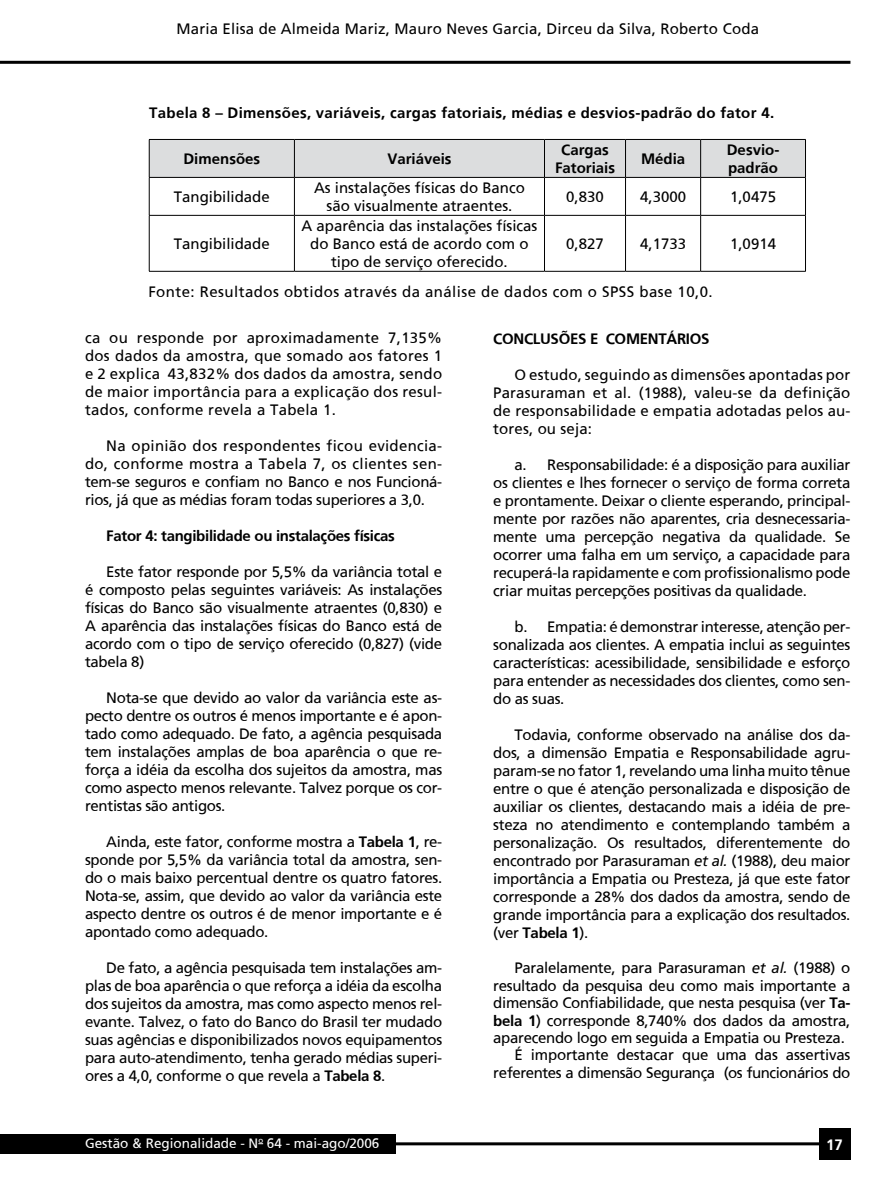
<style>
.page{position:relative;width:893px;height:1191px;background:#fff}
.page>*{position:absolute;margin:0;border:0;box-sizing:border-box;transform-origin:0 0}
.t1{font:15px/18px "Frutiger";letter-spacing:-.02em;color:#000;text-align:justify}
.t2{font:15px/18px "Frutiger";color:#000;text-align:center}
.t3{font:700 15px "Frutiger";letter-spacing:.02em;color:#000}
.t4{font:700 15px/18px "Frutiger";color:#000;text-align:center}
.t5{font:15px "Frutiger";letter-spacing:.01em;color:#000}
.t6{font:15px "Frutiger";letter-spacing:.03em;color:#000}
.t7{font:700 15px "Frutiger";letter-spacing:-.02em;color:#000}
.t8{font:700 15px "Frutiger";color:#fff}
.t9{font:13.5px "Frutiger";color:#fff}
.s1{font-weight:700}
.s2{font-style:italic}
</style>
<div class="page">
<hr style="left:0;top:1142px;width:822px;height:3px;background:#000">
<hr style="left:0;top:61px;width:850px;height:3px;background:#000">
<div style="left:0;top:1134px;width:395px;height:19px;background:#000"></div>
<div style="left:819px;top:1127px;width:31px;height:32px;background:#000"></div>
<div style="left:150px;top:140px;width:655px;height:37px;background:#dcddde"></div>
<hr style="left:149px;top:139px;width:145px;height:1px;background:#000">
<hr style="left:149px;top:140px;width:1px;height:37px;background:#000">
<hr style="left:294px;top:139px;width:250px;height:1px;background:#000">
<hr style="left:294px;top:140px;width:1px;height:37px;background:#000">
<hr style="left:544px;top:139px;width:81px;height:1px;background:#000">
<hr style="left:544px;top:140px;width:1px;height:37px;background:#000">
<hr style="left:625px;top:139px;width:76px;height:1px;background:#000">
<hr style="left:625px;top:140px;width:1px;height:37px;background:#000">
<hr style="left:701px;top:139px;width:105px;height:1px;background:#000">
<hr style="left:700px;top:140px;width:1px;height:37px;background:#000">
<hr style="left:805px;top:140px;width:1px;height:37px;background:#000">
<hr style="left:149px;top:177px;width:145px;height:1px;background:#000">
<hr style="left:149px;top:178px;width:1px;height:37px;background:#000">
<hr style="left:294px;top:177px;width:250px;height:1px;background:#000">
<hr style="left:294px;top:178px;width:1px;height:37px;background:#000">
<hr style="left:544px;top:177px;width:81px;height:1px;background:#000">
<hr style="left:544px;top:178px;width:1px;height:37px;background:#000">
<hr style="left:625px;top:177px;width:76px;height:1px;background:#000">
<hr style="left:625px;top:178px;width:1px;height:37px;background:#000">
<hr style="left:701px;top:177px;width:105px;height:1px;background:#000">
<hr style="left:700px;top:178px;width:1px;height:37px;background:#000">
<hr style="left:805px;top:178px;width:1px;height:37px;background:#000">
<hr style="left:149px;top:215px;width:145px;height:1px;background:#000">
<hr style="left:149px;top:216px;width:1px;height:55px;background:#000">
<hr style="left:294px;top:215px;width:250px;height:1px;background:#000">
<hr style="left:294px;top:216px;width:1px;height:55px;background:#000">
<hr style="left:544px;top:215px;width:81px;height:1px;background:#000">
<hr style="left:544px;top:216px;width:1px;height:55px;background:#000">
<hr style="left:625px;top:215px;width:76px;height:1px;background:#000">
<hr style="left:625px;top:216px;width:1px;height:55px;background:#000">
<hr style="left:701px;top:215px;width:105px;height:1px;background:#000">
<hr style="left:700px;top:216px;width:1px;height:55px;background:#000">
<hr style="left:805px;top:216px;width:1px;height:55px;background:#000">
<hr style="left:149px;top:271px;width:145px;height:1px;background:#000">
<hr style="left:294px;top:271px;width:250px;height:1px;background:#000">
<hr style="left:544px;top:271px;width:81px;height:1px;background:#000">
<hr style="left:625px;top:271px;width:76px;height:1px;background:#000">
<hr style="left:701px;top:271px;width:105px;height:1px;background:#000">
<p class="t5" style="left:176px;top:20px;width:584px">Maria Elisa de Almeida Mariz, Mauro Neves Garcia, Dirceu da Silva, Roberto Coda</p>
<p class="t3" style="left:149px;top:104px;width:626px">Tabela 8 – Dimensões, variáveis, cargas fatoriais, médias e desvios-padrão do fator 4.</p>
<p class="t4" style="left:183px;top:150px;width:78px">Dimensões</p>
<p class="t4" style="left:387px;top:150px;width:66px">Variáveis</p>
<p class="t4" style="left:555px;top:141px;width:62px">Cargas<br>Fatoriais</p>
<p class="t4" style="left:641px;top:150px;width:46px">Média</p>
<p class="t4" style="left:727px;top:141px;width:54px;text-align:left">Desvio&shy;padrão</p>
<p class="t2" style="left:174px;top:188px;width:97px">Tangibilidade</p>
<p class="t2" style="left:314px;top:179px;width:212px">As instalações físicas do Banco são visualmente atraentes.</p>
<p class="t1" style="left:566px;top:188px;width:39px">0,830</p>
<p class="t1" style="left:640px;top:188px;width:47px">4,3000</p>
<p class="t1" style="left:730px;top:188px;width:47px">1,0475</p>
<p class="t2" style="left:174px;top:235px;width:97px">Tangibilidade</p>
<p class="t2" style="left:301px;top:217px;width:237px">A aparência das instalações físicas do Banco está de acordo com o tipo de serviço oferecido.</p>
<p class="t1" style="left:566px;top:235px;width:39px">0,827</p>
<p class="t1" style="left:640px;top:235px;width:47px">4,1733</p>
<p class="t1" style="left:730px;top:235px;width:47px">1,0914</p>
<p class="t6" style="left:148px;top:283px;width:566px">Fonte: Resultados obtidos através da análise de dados com o SPSS base 10,0.</p>
<p class="t1" style="left:85px;top:329px;width:359px">ca ou responde por aproximadamente 7,135% dos dados da amostra, que somado aos fatores 1 e 2 explica 43,832% dos dados da amostra, sendo de maior importância para a explicação dos resul&shy;tados, conforme revela a Tabela 1.</p>
<p class="t1" style="left:85px;top:437px;width:359px;text-indent:21px">Na opinião dos respondentes ficou evidencia&shy;do, conforme mostra a Tabela 7, os clientes sen&shy;tem-se seguros e confiam no Banco e nos Funcioná&shy;rios, já que as médias foram todas superiores a 3,0.</p>
<p class="t7" style="left:106px;top:527px;width:290px">Fator 4: tangibilidade ou instalações físicas</p>
<p class="t1" style="left:85px;top:563px;width:359px;text-indent:21px">Este fator responde por 5,5% da variância total e é composto pelas seguintes variáveis: As instalações físicas do Banco são visualmente atraentes (0,830) e A aparência das instalações físicas do Banco está de acordo com o tipo de serviço oferecido (0,827) (vide tabela 8)</p>
<p class="t1" style="left:85px;top:689px;width:359px;text-indent:21px">Nota-se que devido ao valor da variância este as&shy;pecto dentre os outros é menos importante e é apon&shy;tado como adequado. De fato, a agência pesquisada tem instalações amplas de boa aparência o que re&shy;força a idéia da escolha dos sujeitos da amostra, mas como aspecto menos relevante. Talvez porque os cor&shy;rentistas são antigos.</p>
<p class="t1" style="left:85px;top:833px;width:359px;text-indent:21px">Ainda, este fator, conforme mostra a <span class="s1">Tabela 1</span>, re&shy;sponde por 5,5% da variância total da amostra, sen&shy;do o mais baixo percentual dentre os quatro fatores.<br>Nota-se, assim, que devido ao valor da variância este aspecto dentre os outros é de menor importante e é apontado como adequado.</p>
<p class="t1" style="left:85px;top:959px;width:359px;text-indent:21px">De fato, a agência pesquisada tem instalações am&shy;plas de boa aparência o que reforça a idéia da escolha dos sujeitos da amostra, mas como aspecto menos rel&shy;evante. Talvez, o fato do Banco do Brasil ter mudado suas agências e disponibilizados novos equipamentos para auto-atendimento, tenha gerado médias superi&shy;ores a 4,0, conforme o que revela a <span class="s1">Tabela 8</span>.</p>
<p class="t4" style="left:493px;top:330px;width:20px">Conc</p>
<p class="t4" style="left:533px;top:330px;width:93px">lusões e Coment</p>
<p class="t4" style="left:666px;top:330px;width:20px">ários</p>
<p class="t1" style="left:493px;top:366px;width:359px;text-indent:21px">O estudo, seguindo as dimensões apontadas por Parasuraman et al. (1988), valeu-se da definição de responsabilidade e empatia adotadas pelos au&shy;tores, ou seja:</p>
<p class="t1" style="left:493px;top:456px;width:359px;text-indent:21px">a. Responsabilidade: é a disposição para auxiliar os clientes e lhes fornecer o serviço de forma correta e prontamente. Deixar o cliente esperando, principal&shy;mente por razões não aparentes, cria desnecessaria&shy;mente uma percepção negativa da qualidade. Se ocorrer uma falha em um serviço, a capacidade para recuperá-la rapidamente e com profissionalismo pode criar muitas percepções positivas da qualidade.</p>
<p class="t1" style="left:493px;top:618px;width:359px;text-indent:21px">b. Empatia: é demonstrar interesse, atenção per&shy;sonalizada aos clientes. A empatia inclui as seguintes características: acessibilidade, sensibilidade e esforço para entender as necessidades dos clientes, como sen&shy;do as suas.</p>
<p class="t1" style="left:493px;top:726px;width:359px;text-indent:21px">Todavia, conforme observado na análise dos da&shy;dos, a dimensão Empatia e Responsabilidade agru&shy;param-se no fator 1, revelando uma linha muito tênue entre o que é atenção personalizada e disposição de auxiliar os clientes, destacando mais a idéia de pre&shy;steza no atendimento e contemplando também a personalização. Os resultados, diferentemente do encontrado por Parasuraman <span class="s2">et al.</span> (1988), deu maior importância a Empatia ou Presteza, já que este fator corresponde a 28% dos dados da amostra, sendo de grande importância para a explicação dos resultados. (ver <span class="s1">Tabela 1</span>).</p>
<p class="t1" style="left:514px;top:959px;width:337px">Paralelamente, para Parasuraman <span class="s2">et al.</span> (1988) o</p>
<p class="t1" style="left:493px;top:976px;width:359px">resultado da pesquisa deu como mais importante a</p>
<p class="t1" style="left:493px;top:993px;width:359px">dimensão Confiabilidade, que nesta pesquisa (ver <span class="s1">Ta-</span></p>
<p class="t1" style="left:493px;top:1011px;width:359px"><span class="s1">bela 1</span>) corresponde 8,740% dos dados da amostra,</p>
<p class="t1" style="left:493px;top:1028px;width:353px">aparecendo logo em seguida a Empatia ou Presteza.</p>
<p class="t1" style="left:514px;top:1046px;width:337px">É importante destacar que uma das assertivas</p>
<p class="t1" style="left:493px;top:1063px;width:359px">referentes a dimensão Segurança (os funcionários do</p>
<p class="t9" style="left:85px;top:1135px;width:296px">Gestão &amp; Regionalidade - N<sup>o</sup> 64 - mai-ago/2006</p>
<p class="t8" style="left:826px;top:1135px;width:18px">17</p>
</div>
